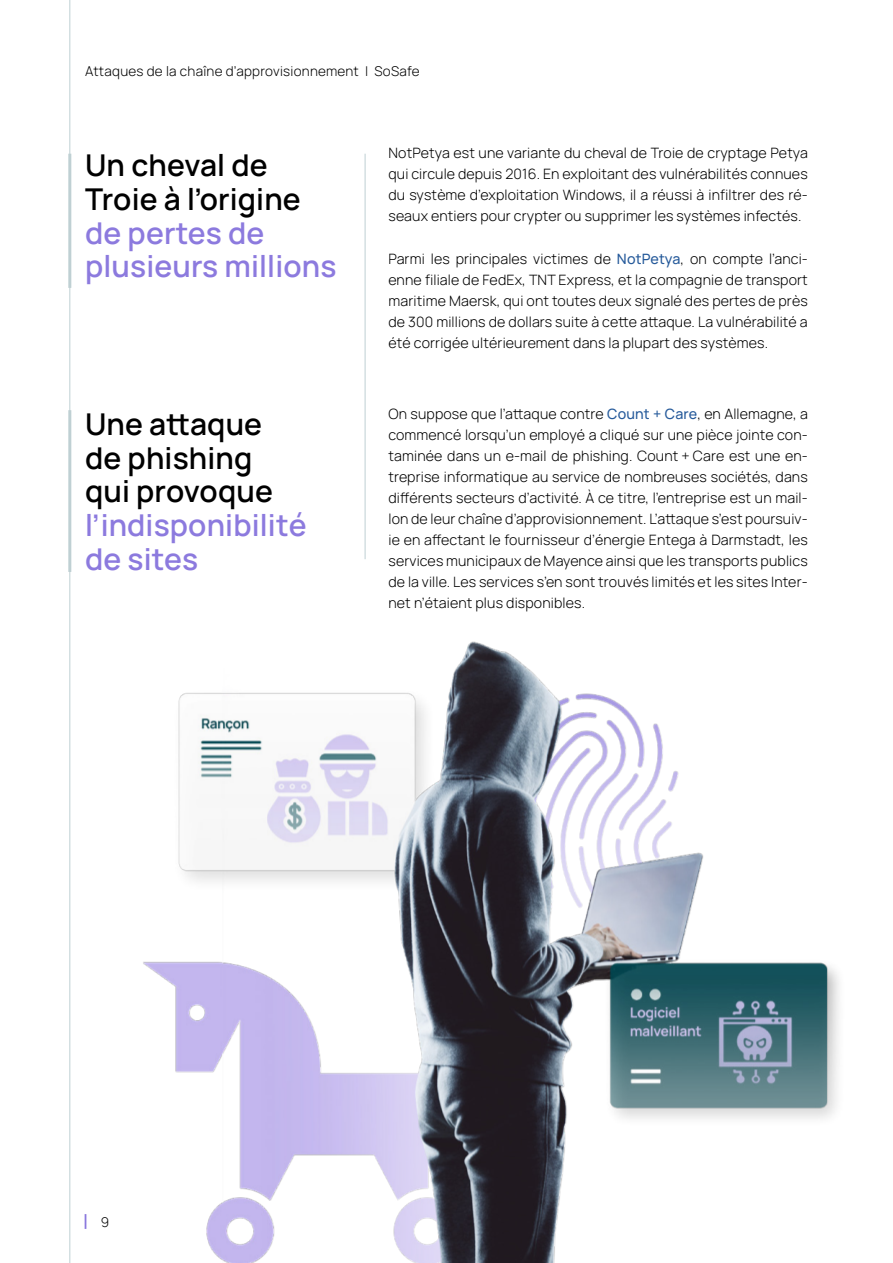
<style>
.page{position:relative;width:893px;height:1263px;background:#fff}
.page>*{position:absolute;margin:0;border:0;box-sizing:border-box;transform-origin:0 0}
.Head_30{font:600 30px/33.8px "Manrope";letter-spacing:.005em;color:#000}
.Head_30-2{font:600 30px/33.8px "Manrope";letter-spacing:.005em;color:#8c7ade}
.Text_10{font:300 14.25px/21px "Manrope";letter-spacing:.01em;color:#000;text-align:justify}
.t1{font:300 13.5px "Manrope";letter-spacing:.02em;color:#000}
.s1{color:#000}
.s2{color:#8c7ade}
.s3{font-weight:500;color:#275b9b}
</style>
<div class="page">
<svg style="left:85px;top:1214px;width:1px;height:15px"></svg>
<img style="left:143px;top:641px;width:696px;height:622px">
<hr style="left:70px;top:0;width:1px;height:1263px;background:#bfd0d3">
<hr style="left:365px;top:154px;width:1px;height:405px;background:#bfd0d3">
<hr style="left:68px;top:154px;width:3px;height:134px;background:#bfd0d3">
<hr style="left:68px;top:410px;width:3px;height:162px;background:#bfd0d3">
<p class="t1" style="left:85px;top:62px;width:336px">Attaques de la chaîne d’approvisionnement | SoSafe</p>
<p class="Head_30-2" style="left:85px;top:147px;width:253px"><span class="s1">Un cheval de<br>Troie à l’origine </span>de pertes de plusieurs millions</p>
<p class="Head_30" style="left:85px;top:406px;width:223px">Une attaque<br>de phishing<br>qui provoque <span class="s2">l’indisponibilité de sites</span></p>
<p class="Text_10" style="left:388px;top:141px;width:421px">NotPetya est une variante du cheval de Troie de cryptage Petya qui circule depuis 2016. En exploitant des vulnérabilités connues du système d’exploitation Windows, il a réussi à infiltrer des ré&shy;seaux entiers pour crypter ou supprimer les systèmes infectés.</p>
<p class="Text_10" style="left:388px;top:248px;width:421px">Parmi les principales victimes de <span class="s3">NotPetya</span>, on compte l’anci&shy;enne filiale de FedEx, TNT Express, et la compagnie de transport maritime Maersk, qui ont toutes deux signalé des pertes de près de 300 millions de dollars suite à cette attaque. La vulnérabilité a été corrigée ultérieurement dans la plupart des systèmes.</p>
<p class="Text_10" style="left:388px;top:403px;width:421px">On suppose que l’attaque contre <span class="s3">Count + Care</span>, en Allemagne, a commencé lorsqu’un employé a cliqué sur une pièce jointe con&shy;taminée dans un e-mail de phishing. Count + Care est une en&shy;treprise informatique au service de nombreuses sociétés, dans différents secteurs d’activité. À ce titre, l’entreprise est un mail&shy;lon de leur chaîne d’approvisionnement. L’attaque s’est poursuiv&shy;ie en affectant le fournisseur d’énergie Entega à Darmstadt, les services municipaux de Mayence ainsi que les transports publics de la ville. Les services s’en sont trouvés limités et les sites Inter&shy;net n’étaient plus disponibles.</p>
<p class="t1" style="left:101px;top:1212px;width:10px">9</p>
</div>
